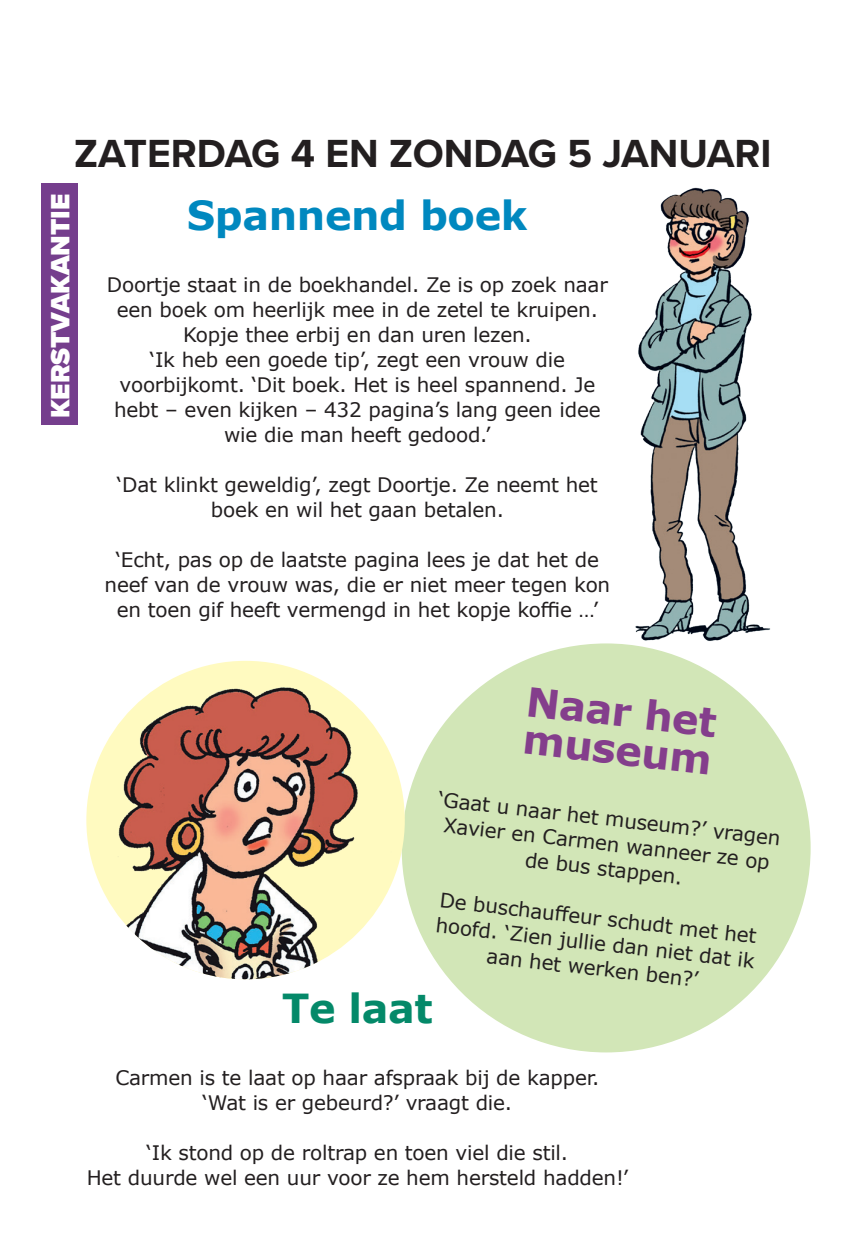
<style>
.page{position:relative;width:851px;height:1238px;background:#fff}
.page>*{position:absolute;margin:0;border:0;box-sizing:border-box;transform-origin:0 0}
.t1{font:700 40.75px "Proxima Nova";color:#231f20}
.t2{font:700 40px/37.5px "Verdana";color:#843e8c}
.t3{font:700 40px "Verdana";letter-spacing:-.01em;color:#0088bf}
.t4{font:700 40px "Verdana";letter-spacing:-.01em;color:#048969}
.t5{font:900 27.5px "Proxima Nova";color:#fff}
.t6{font:20px/25px "Verdana";letter-spacing:-.01em;color:#231f20;text-align:center}
</style>
<div class="page">
<div style="left:402px;top:643px;width:409px;height:409px;background:#d2e6b7;border-radius:50%"></div>
<img style="left:620px;top:187px;width:150px;height:471px">
<div style="left:86px;top:661px;width:319px;height:318px;background:#fffac0;border-radius:50%"></div>
<img style="left:98px;top:671px;width:295px;height:308px">
<div style="left:41px;top:183px;width:37px;height:242px;background:#753e8d"></div>
<h1 class="t1" style="left:74px;top:123px;width:699px">ZATERDAG 4 EN ZONDAG 5 JANUARI</h1>
<h2 class="t3" style="left:187px;top:187px;width:342px">Spannend boek</h2>
<p class="t6" style="left:107px;top:272px;width:503px">Doortje staat in de boekhandel. Ze is op zoek naar een boek om heerlijk mee in de zetel te kruipen.<br>Kopje thee erbij en dan uren lezen.<br>‘Ik heb een goede tip’, zegt een vrouw die voorbijkomt. ‘Dit boek. Het is heel spannend. Je hebt – even kijken – 432 pagina’s lang geen idee wie die man heeft gedood.’</p>
<p class="t6" style="left:117px;top:472px;width:482px">‘Dat klinkt geweldig’, zegt Doortje. Ze neemt het boek en wil het gaan betalen.</p>
<p class="t6" style="left:105px;top:547px;width:507px">‘Echt, pas op de laatste pagina lees je dat het de neef van de vrouw was, die er niet meer tegen kon en toen gif heeft vermengd in het kopje koffie …’</p>
<h3 class="t5" style="left:40px;top:418px;width:226px;rotate:-90deg">KERSTVAKANTIE</h3>
<h2 class="t2" style="left:529px;top:681px;width:193px;rotate:7deg">Naar het museum</h2>
<p class="t6" style="left:440px;top:788px;width:346px;rotate:6deg">‘Gaat u naar het museum?’ vragen<br>Xavier en Carmen wanneer ze op de bus stappen.</p>
<p class="t6" style="left:440px;top:888px;width:322px;rotate:6deg">De buschauff eur schudt met het hoofd. ‘Zien jullie dan niet dat ik aan het werken ben?’</p>
<h2 class="t4" style="left:282px;top:980px;width:152px">Te laat</h2>
<p class="t6" style="left:115px;top:1065px;width:486px">Carmen is te laat op haar afspraak bij de kapper. ‘Wat is er gebeurd?’ vraagt die.</p>
<p class="t6" style="left:87px;top:1140px;width:543px">‘Ik stond op de roltrap en toen viel die stil.<br>Het duurde wel een uur voor ze hem hersteld hadden!’</p>
</div>
